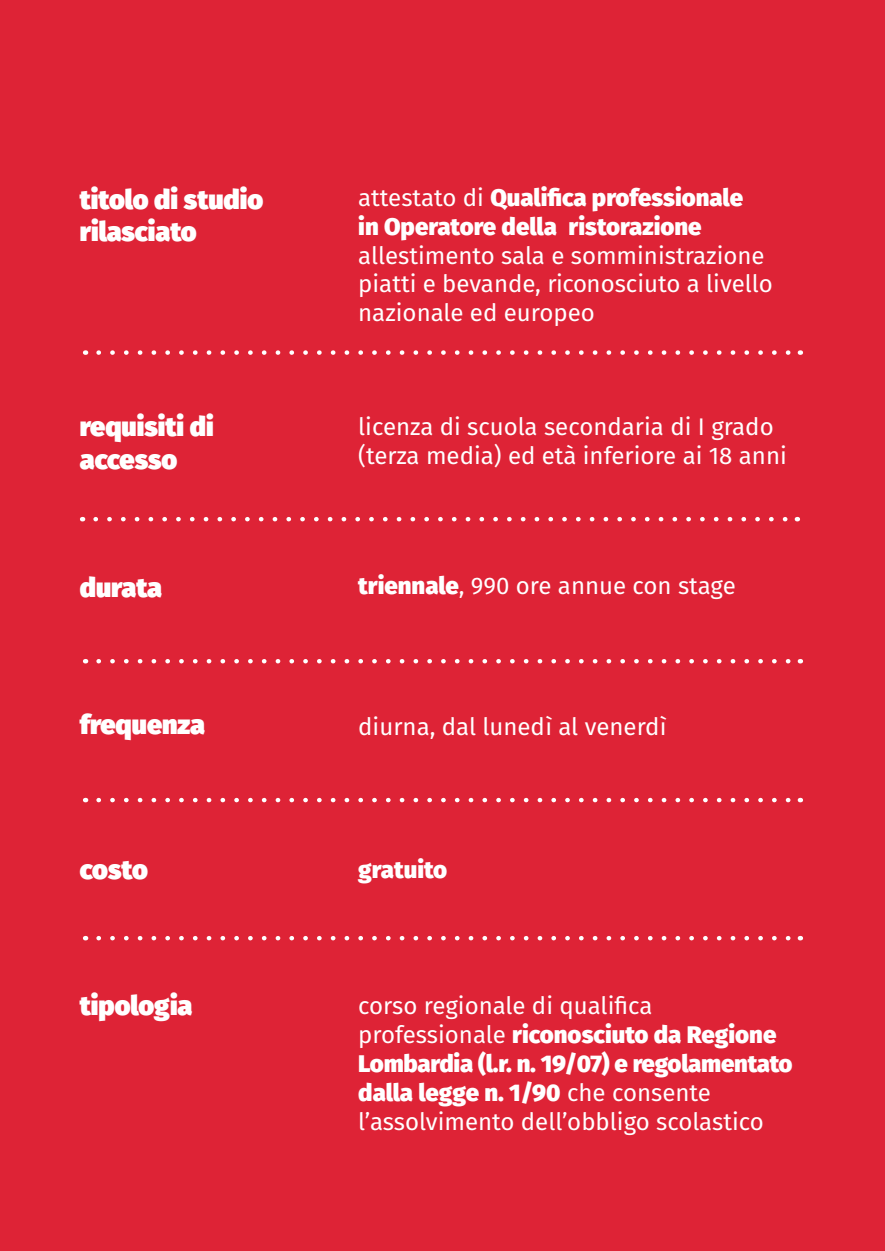
<style>
.page{position:relative;width:885px;height:1251px;background:#fff}
.page>*{position:absolute;margin:0;border:0;box-sizing:border-box;transform-origin:0 0}
.t1{font:900 27px/32.4px "Fira Sans";color:#fff}
.t2{font:24px/28.8px "Fira Sans";color:#fff}
.t3{font:800 24px/28.8px "Fira Sans";letter-spacing:-.005em;color:#fff}
.s1{font-weight:400}
.s2{font-weight:800}
</style>
<div class="page">
<div style="left:0;top:0;width:884px;height:1250px;background:#de2336"></div>
<svg style="left:96px;top:517px;width:692px;height:4px"></svg>
<svg style="left:99px;top:659px;width:692px;height:4px"></svg>
<svg style="left:99px;top:797px;width:692px;height:5px"></svg>
<svg style="left:99px;top:936px;width:692px;height:4px"></svg>
<svg style="left:99px;top:350px;width:692px;height:5px"></svg>
<p class="t1" style="left:80px;top:180px;width:185px">titolo di studio</p>
<p class="t1" style="left:80px;top:212px;width:118px">rilasciato</p>
<p class="t3" style="left:358px;top:181px;width:386px"><span class="s1">attestato di</span> Qualifica professionale</p>
<p class="t2" style="left:358px;top:211px;width:416px"><span class="s2">in Operatore della ristorazione </span>allestimento sala e somministrazione piatti e bevande, riconosciuto a livello nazionale ed europeo</p>
<p class="t1" style="left:80px;top:407px;width:135px">requisiti di accesso</p>
<p class="t2" style="left:358px;top:412px;width:430px">licenza di scuola secondaria di I grado (terza media) ed età inferiore ai 18 anni</p>
<p class="t1" style="left:80px;top:568px;width:84px">durata</p>
<p class="t2" style="left:358px;top:570px;width:379px"><span class="s2">triennale</span>, 990 ore annue con stage</p>
<p class="t1" style="left:80px;top:705px;width:127px">frequenza</p>
<p class="t2" style="left:358px;top:711px;width:310px">diurna, dal lunedì al venerdì</p>
<p class="t1" style="left:80px;top:850px;width:69px">costo</p>
<p class="t3" style="left:358px;top:853px;width:91px">gratuito</p>
<p class="t1" style="left:80px;top:986px;width:114px">tipologia</p>
<p class="t2" style="left:358px;top:990px;width:296px">corso regionale di qualifica</p>
<p class="t3" style="left:358px;top:1017px;width:436px"><span class="s1">professionale</span> riconosciuto da Regione<br>Lombardia (l.r. n. 19/07) e regolamentato dalla legge n. 1/90 <span class="s1">che consente</span></p>
<p class="t2" style="left:358px;top:1105px;width:407px">l’assolvimento dell’obbligo scolastico</p>
</div>
